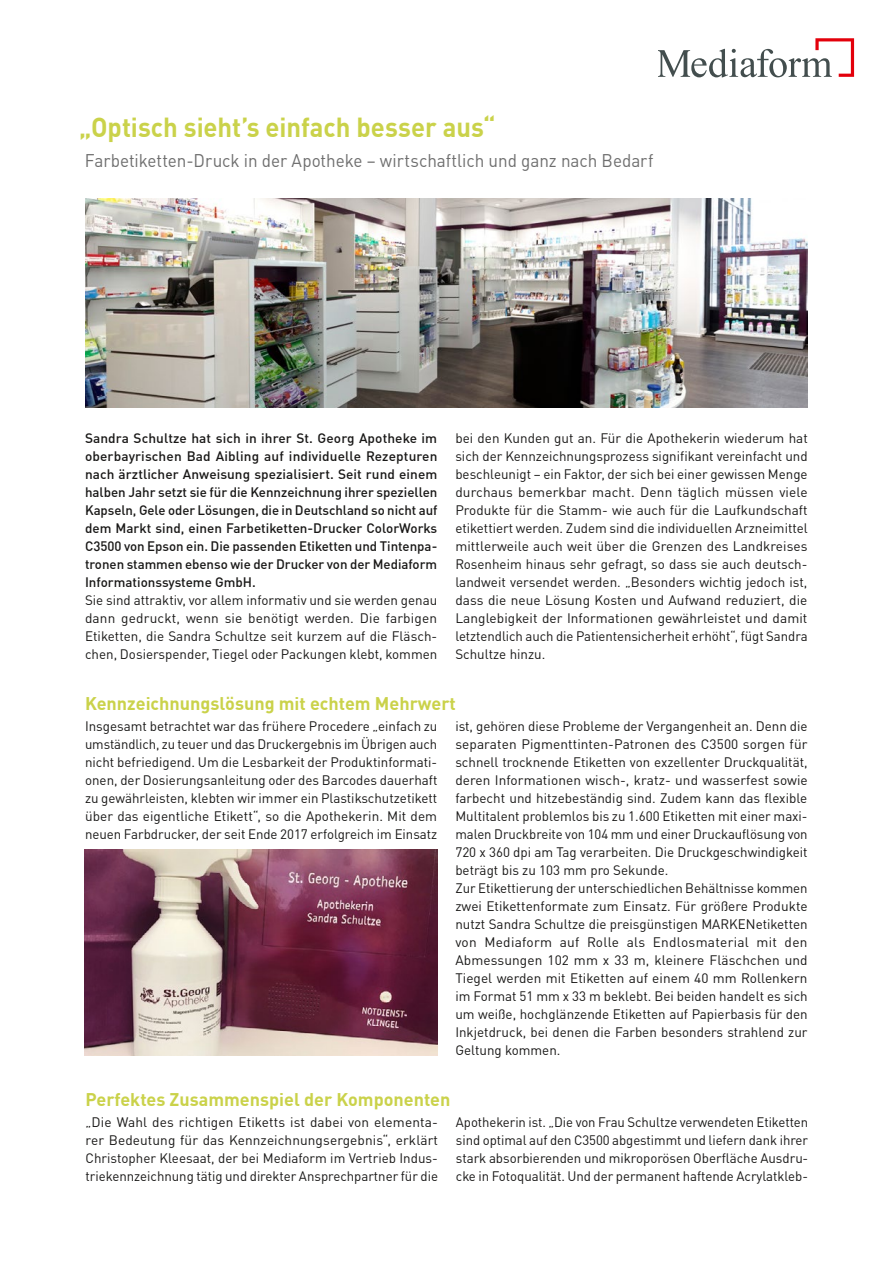
<style>
.page{position:relative;width:893px;height:1263px;background:#fff}
.page>*{position:absolute;margin:0;border:0;box-sizing:border-box;transform-origin:0 0}
.t1{font:700 27px "DINOT";color:#cad24a;scale:.95 1}
.t2{font:700 18px "DINOT";color:#cad24a}
.t3{font:18px "DINOT";letter-spacing:-.005em;color:#6e6e6e;scale:.95 1}
.t4{font:13.5px/18px "DINOT";color:#181716;text-align:justify}
.t5{font:500 13.5px/18px "DINOT";color:#181716;text-align:justify}
</style>
<div class="page">
<img style="left:85px;top:850px;width:353px;height:205px">
<img style="left:85px;top:199px;width:723px;height:208px">
<svg style="left:658px;top:38px;width:196px;height:39px"></svg>
<h1 class="t1" style="left:79px;top:110px;width:440px">„Optisch sieht’s einfach besser aus“</h1>
<h2 class="t3" style="left:85px;top:150px;width:600px">Farbetiketten-Druck in der Apotheke – wirtschaftlich und ganz nach Bedarf</h2>
<p class="t5" style="left:85px;top:429px;width:354px">Sandra Schultze hat sich in ihrer St. Georg Apotheke im oberbayrischen Bad Aibling auf individuelle Rezepturen nach ärztlicher Anweisung spezialisiert. Seit rund einem halben Jahr setzt sie für die Kennzeichnung ihrer speziellen Kapseln, Gele oder Lösungen, die in Deutschland so nicht auf dem Markt sind, einen Farbetiketten-Drucker ColorWorks C3500 von Epson ein. Die passenden Etiketten und Tintenpa&shy;tronen stammen ebenso wie der Drucker von der Mediaform Informationssysteme GmbH.</p>
<p class="t4" style="left:85px;top:591px;width:354px">Sie sind attraktiv, vor allem informativ und sie werden genau dann gedruckt, wenn sie benötigt werden. Die farbigen Etiketten, die Sandra Schultze seit kurzem auf die Fläsch&shy;chen, Dosierspender, Tiegel oder Packungen klebt, kommen</p>
<p class="t4" style="left:455px;top:429px;width:354px">bei den Kunden gut an. Für die Apothekerin wiederum hat sich der Kennzeichnungsprozess signifikant vereinfacht und beschleunigt – ein Faktor, der sich bei einer gewissen Menge durchaus bemerkbar macht. Denn täglich müssen viele Produkte für die Stamm- wie auch für die Laufkundschaft etikettiert werden. Zudem sind die individuellen Arzneimittel mittlerweile auch weit über die Grenzen des Landkreises Rosenheim hinaus sehr gefragt, so dass sie auch deutsch&shy;landweit versendet werden. „Besonders wichtig jedoch ist, dass die neue Lösung Kosten und Aufwand reduziert, die Langlebigkeit der Informationen gewährleistet und damit letztendlich auch die Patientensicherheit erhöht“, fügt Sandra Schultze hinzu.</p>
<h2 class="t2" style="left:85px;top:692px;width:372px">Kennzeichnungslösung mit echtem Mehrwert</h2>
<p class="t4" style="left:85px;top:717px;width:354px">Insgesamt betrachtet war das frühere Procedere „einfach zu umständlich, zu teuer und das Druckergebnis im Übrigen auch nicht befriedigend. Um die Lesbarkeit der Produktinformati&shy;onen, der Dosierungsanleitung oder des Barcodes dauerhaft zu gewährleisten, klebten wir immer ein Plastikschutzetikett über das eigentliche Etikett“, so die Apothekerin. Mit dem neuen Farbdrucker, der seit Ende 2017 erfolgreich im Einsatz</p>
<p class="t4" style="left:455px;top:717px;width:354px;text-align:left">ist, gehören diese Probleme der Vergangenheit an. Denn die separaten Pigmenttinten-Patronen des C3500 sorgen für schnell trocknende Etiketten von exzellenter Druckqualität, deren Informationen wisch-, kratz- und wasserfest sowie farbecht und hitzebeständig sind. Zudem kann das flexible Multitalent problemlos bis zu 1.600 Etiketten mit einer maxi&shy;malen Druckbreite von 104 mm und einer Druckauflösung von 720 x 360 dpi am Tag verarbeiten. Die Druckgeschwindigkeit beträgt bis zu 103 mm pro Sekunde.<br>Zur Etikettierung der unterschiedlichen Behältnisse kommen zwei Etikettenformate zum Einsatz. Für größere Produkte nutzt Sandra Schultze die preisgünstigen MARKENetiketten von Mediaform auf Rolle als Endlosmaterial mit den Abmessungen 102 mm x 33 m, kleinere Fläschchen und Tiegel werden mit Etiketten auf einem 40 mm Rollenkern im Format 51 mm x 33 m beklebt. Bei beiden handelt es sich um weiße, hochglänzende Etiketten auf Papierbasis für den Inkjetdruck, bei denen die Farben besonders strahlend zur Geltung kommen.</p>
<h2 class="t2" style="left:85px;top:1088px;width:367px">Perfektes Zusammenspiel der Komponenten</h2>
<p class="t4" style="left:86px;top:1113px;width:354px">„Die Wahl des richtigen Etiketts ist dabei von elementa&shy;rer Bedeutung für das Kennzeichnungsergebnis“, erklärt Christopher Kleesaat, der bei Mediaform im Vertrieb Indus&shy;triekennzeichnung tätig und direkter Ansprechpartner für die</p>
<p class="t4" style="left:456px;top:1113px;width:354px">Apothekerin ist. „Die von Frau Schultze verwendeten Etiketten sind optimal auf den C3500 abgestimmt und liefern dank ihrer stark absorbierenden und mikroporösen Oberfläche Ausdru&shy;cke in Fotoqualität. Und der permanent haftende Acrylatkleb-</p>
</div>
